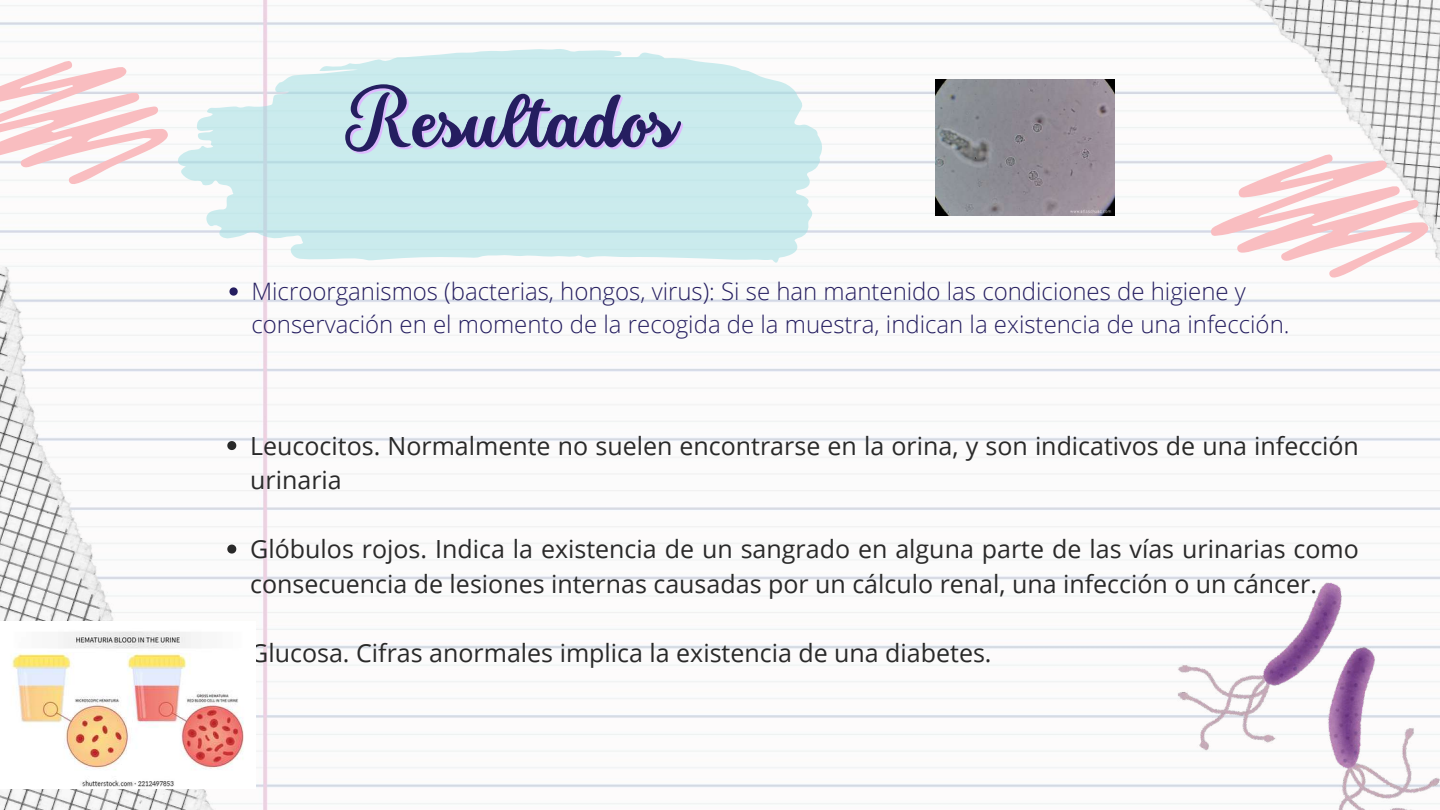
<style>
.page{position:relative;width:1440px;height:810px;background:#fff}
.page>*{position:absolute;margin:0;border:0;box-sizing:border-box;transform-origin:0 0}
.t1{font:70px "Stars Love";color:#251e60}
.t2{font:25px/34.5px "Open Sans";color:#292929}
.t3{font:300 24px/33px "Open Sans";color:#251e60}
</style>
<div class="page">
<img style="left:0;top:0;width:1440px;height:804px">
<img style="left:1131px;top:0;width:309px;height:325px">
<img style="left:0;top:259px;width:402px;height:551px">
<svg style="left:169px;top:14px;width:665px;height:310px;fill:#cbebee"></svg>
<svg style="left:0;top:59px;width:168px;height:125px"></svg>
<svg style="left:227px;top:441px;width:9px;height:9px"></svg>
<svg style="left:227px;top:545px;width:9px;height:9px"></svg>
<svg style="left:1211px;top:153px;width:218px;height:125px"></svg>
<img style="left:1177px;top:583px;width:263px;height:227px">
<img style="left:935px;top:79px;width:180px;height:136px">
<img style="left:0;top:621px;width:256px;height:168px">
<svg style="left:229px;top:287px;width:9px;height:9px"></svg>
<h1 class="t1" style="left:345px;top:82px;width:331px">Resultados</h1>
<p class="t3" style="left:252px;top:274px;width:1039px">Microorganismos (bacterias, hongos, virus): Si se han mantenido las condiciones de higiene y conservación en el momento de la recogida de la muestra, indican la existencia de una infección.</p>
<p class="t2" style="left:250px;top:428px;width:1110px">Leucocitos. Normalmente no suelen encontrarse en la orina, y son indicativos de una infección urinaria</p>
<p class="t2" style="left:250px;top:531px;width:1110px">Glóbulos rojos. Indica la existencia de un sangrado en alguna parte de las vías urinarias como consecuencia de lesiones internas causadas por un cálculo renal, una infección o un cáncer.</p>
<p class="t2" style="left:250px;top:635px;width:743px">Glucosa. Cifras anormales implica la existencia de una diabetes.</p>
</div>
